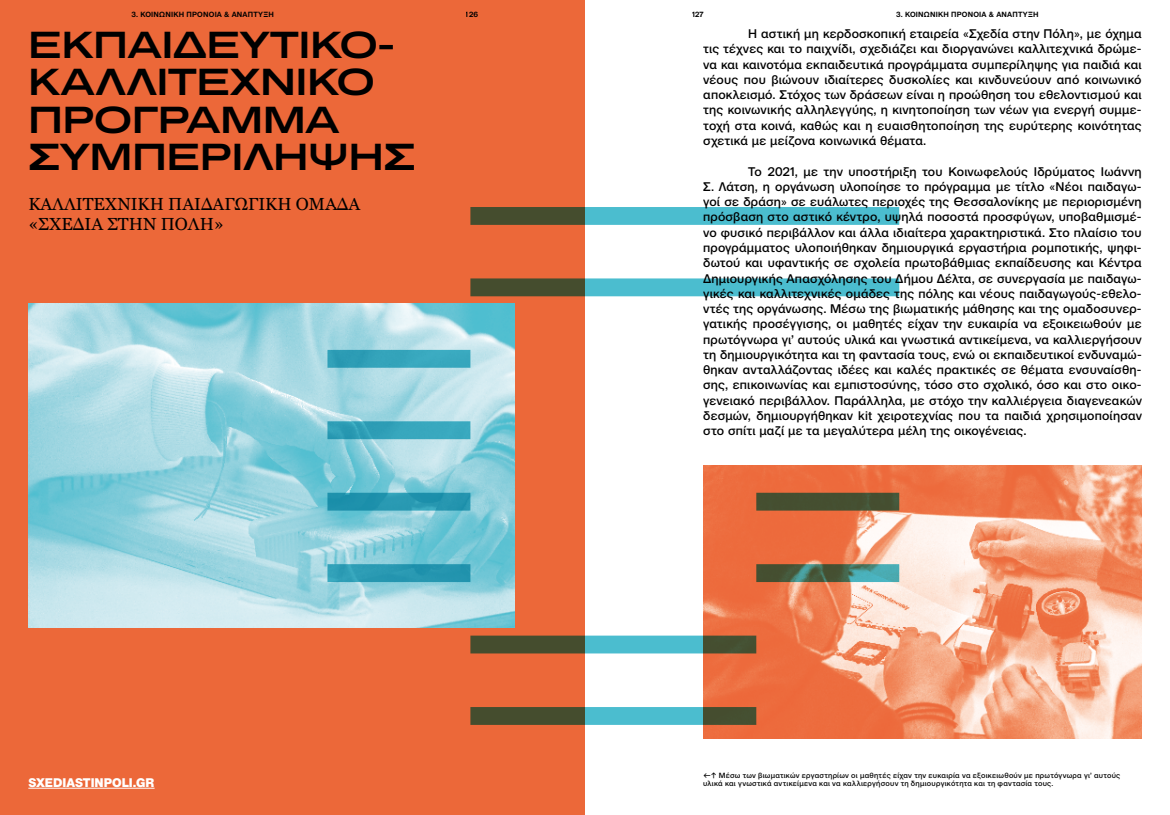
<style>
.page{position:relative;width:1170px;height:815px;background:#fff}
.page>*{position:absolute;margin:0;border:0;box-sizing:border-box;transform-origin:0 0}
.t1{font:37.5px/37.5px "CF Mod Grotesk Sem Bd Ext Exp";color:#000}
.t2{font:17.5px/20px "Georgia";color:#000}
.t3{font:500 12.5px/15.2px "CF Mod Grotesk";letter-spacing:.01em;color:#000;text-align:justify}
.t4{font:800 12.5px "CF Mod Grotesk";color:#fff}
.t5{font:500 7.5px/8.8px "CF Mod Grotesk";letter-spacing:.03em;color:#000}
.t6{font:600 7.5px "CF Mod Grotesk";letter-spacing:.025em;color:#000}
.s1{font-family:"GT America"}
</style>
<div class="page">
<div style="left:0;top:0;width:585px;height:815px;background:#ec6839"></div>
<hr style="left:28px;top:788px;width:127px;height:1px;background:#fff">
<img style="left:28px;top:304px;width:299px;height:324px">
<img style="left:703px;top:466px;width:438px;height:273px">
<svg style="left:327px;top:207px;width:572px;height:518px"></svg>
<p class="t6" style="left:131px;top:10px;width:144px">3. ΚΟΙΝΩΝΙΚΗ ΠΡΟΝΟΙΑ &amp; ΑΝΑΠΤΥΞΗ</p>
<p class="t6" style="left:466px;top:10px;width:14px">126</p>
<p class="t6" style="left:692px;top:10px;width:13px">127</p>
<p class="t6" style="left:896px;top:10px;width:144px">3. ΚΟΙΝΩΝΙΚΗ ΠΡΟΝΟΙΑ &amp; ΑΝΑΠΤΥΞΗ</p>
<p class="t3" style="left:703px;top:26px;width:440px;text-indent:45px">Η αστική μη κερδοσκοπική εταιρεία «Σχεδία στην Πόλη», με όχημα τις τέχνες και το παιχνίδι, σχεδιάζει και διοργανώνει καλλιτεχνικά δρώμε&shy;να και καινοτόμα εκπαιδευτικά προγράμματα συμπερίληψης για παιδιά και νέους που βιώνουν ιδιαίτερες δυσκολίες και κινδυνεύουν από κοινωνικό αποκλεισμό. Στόχος των δράσεων είναι η προώθηση του εθελοντισμού και της κοινωνικής αλληλεγγύης, η κινητοποίηση των νέων για ενεργή συμμε&shy;τοχή στα κοινά, καθώς και η ευαισθητοποίηση της ευρύτερης κοινότητας σχετικά με μείζονα κοινωνικά θέματα.</p>
<p class="t3" style="left:703px;top:164px;width:440px;text-indent:45px">Το 2021, με την υποστήριξη του Κοινωφελούς Ιδρύματος Ιωάννη Σ. Λάτση, η οργάνωση υλοποίησε το πρόγραμμα με τίτλο «Νέοι παιδαγω&shy;γοί σε δράση» σε ευάλωτες περιοχές της Θεσσαλονίκης με περιορισμένη πρόσβαση στο αστικό κέντρο, υψηλά ποσοστά προσφύγων, υποβαθμισμέ&shy;νο φυσικό περιβάλλον και άλλα ιδιαίτερα χαρακτηριστικά. Στο πλαίσιο του προγράμματος υλοποιήθηκαν δημιουργικά εργαστήρια ρομποτικής, ψηφι&shy;δωτού και υφαντικής σε σχολεία πρωτοβάθμιας εκπαίδευσης και Κέντρα Δημιουργικής Απασχόλησης του Δήμου Δέλτα, σε συνεργασία με παιδαγω&shy;γικές και καλλιτεχνικές ομάδες της πόλης και νέους παιδαγωγούς-εθελο&shy;ντές της οργάνωσης. Μέσω της βιωματικής μάθησης και της ομαδοσυνερ&shy;γατικής προσέγγισης, οι μαθητές είχαν την ευκαιρία να εξοικειωθούν με πρωτόγνωρα γι’ αυτούς υλικά και γνωστικά αντικείμενα, να καλλιεργήσουν τη δημιουργικότητα και τη φαντασία τους, ενώ οι εκπαιδευτικοί ενδυναμώ&shy;θηκαν ανταλλάζοντας ιδέες και καλές πρακτικές σε θέματα ενσυναίσθη&shy;σης, επικοινωνίας και εμπιστοσύνης, τόσο στο σχολικό, όσο και στο οικο&shy;γενειακό περιβάλλον. Παράλληλα, με στόχο την καλλιέργεια διαγενεακών δεσμών, δημιουργήθηκαν kit χειροτεχνίας που τα παιδιά χρησιμοποίησαν στο σπίτι μαζί με τα μεγαλύτερα μέλη της οικογένειας.</p>
<h1 class="t1" style="left:28px;top:26px;width:389px">ΕΚΠΑΙΔΕΥΤΙΚΟ-<br>ΚΑΛΛΙΤΕΧΝΙΚΟ<br>ΠΡΟΓΡΑΜΜΑ<br>ΣΥΜΠΕΡΙΛΗΨΗΣ</h1>
<h2 class="t2" style="left:28px;top:193px;width:333px">ΚΑΛΛΙΤΕΧΝΙΚΗ ΠΑΙΔΑΓΩΓΙΚΗ ΟΜΑΔΑ «ΣΧΕΔΙΑ ΣΤΗΝ ΠΟΛΗ»</h2>
<p class="t4" style="left:28px;top:775px;width:128px">SXEDIASTINPOLI.GR</p>
<p class="t5" style="left:703px;top:771px;width:418px"><span class="s1">←↑</span> Μέσω των βιωματικών εργαστηρίων οι μαθητές είχαν την ευκαιρία να εξοικειωθούν με πρωτόγνωρα γι’ αυτούς υλικά και γνωστικά αντικείμενα και να καλλιεργήσουν τη δημιουργικότητα και τη φαντασία τους.</p>
</div>
